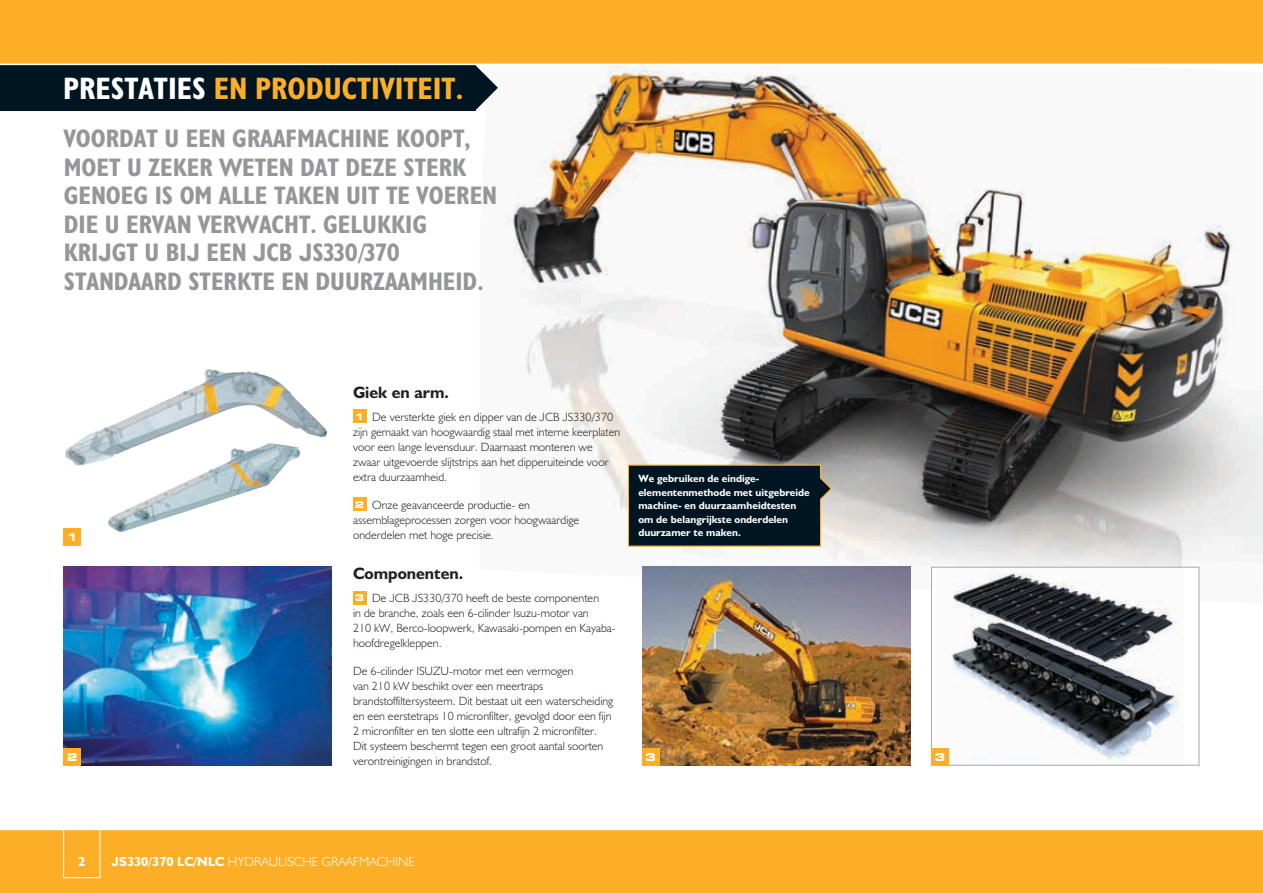
<style>
.page{position:relative;width:1263px;height:893px;background:#fff}
.page>*{position:absolute;margin:0;border:0;box-sizing:border-box;transform-origin:0 0}
.t1{font:31.2px "JCB Bold Condensed";color:#fcaf26}
.t2{font:25.5px/28.5px "JCB Bold Condensed";color:#949698}
.t3{font:16.5px "JCB Bold";color:#231f20}
.t4{font:13.2px "JCB Light";color:#fff}
.t5{font:13.2px "JCB Bold";color:#fff}
.t6{font:12px/15px "JCB Light";color:#231f20}
.t7{font:10.5px/13.5px "JCB Bold";color:#fff}
.t8{font:700 expanded 10.5px "Square 721 BT";color:#fff}
.s1{color:#fff}
.s2{font-family:"Square 721 BT";font-weight:700;font-stretch:expanded;font-size:9.15px;color:#fff}
.s3{font-family:"JCB Bold"}
</style>
<div class="page">
<img style="left:506px;top:65px;width:757px;height:539px">
<img style="left:64px;top:567px;width:268px;height:198px">
<svg style="left:475px;top:65px;width:23px;height:45px"></svg>
<div style="left:0;top:54px;width:475px;height:57px;background:#001522"></div>
<div style="left:931px;top:567px;width:268px;height:198px;background:#fff"></div>
<img style="left:945px;top:573px;width:234px;height:187px">
<div style="left:931px;top:567px;width:268px;height:198px;border:1px solid #a7a9ac"></div>
<div style="left:0;top:0;width:1263px;height:65px;background:#fcaf26"></div>
<div style="left:0;top:829px;width:1263px;height:64px;background:#fcaf26"></div>
<hr style="left:0;top:829px;width:1263px;height:1px;background:#fff">
<div style="left:353px;top:410px;width:13px;height:13px;background:#fcaf26"></div>
<div style="left:353px;top:498px;width:13px;height:13px;background:#fcaf26"></div>
<div style="left:353px;top:591px;width:13px;height:13px;background:#fcaf26"></div>
<svg style="left:206px;top:369px;width:119px;height:59px"></svg>
<img style="left:65px;top:370px;width:141px;height:96px">
<svg style="left:86px;top:428px;width:242px;height:53px"></svg>
<img style="left:108px;top:443px;width:164px;height:89px">
<div style="left:64px;top:529px;width:17px;height:17px;background:#fcaf26"></div>
<div style="left:64px;top:748px;width:17px;height:17px;background:#fcaf26"></div>
<div style="left:931px;top:748px;width:18px;height:17px;background:#fcaf26"></div>
<hr style="left:0;top:64px;width:1263px;height:1px;background:#fff">
<div style="left:63px;top:819px;width:37px;height:59px;border:1px solid #fff"></div>
<img style="left:642px;top:567px;width:268px;height:198px">
<div style="left:642px;top:748px;width:17px;height:17px;background:#fcaf26"></div>
<svg style="left:627px;top:464px;width:206px;height:83px;background:#16262e"></svg>
<h1 class="t1" style="left:63px;top:69px;width:401px"><span class="s1">PRESTATIES</span> EN PRODUCTIVITEIT.</h1>
<h2 class="t2" style="left:64px;top:124px;width:435px">VOORDAT U EEN GRAAFMACHINE KOOPT, MOET U ZEKER WETEN DAT DEZE STERK GENOEG IS OM ALLE TAKEN UIT TE VOEREN DIE U ERVAN VERWACHT. GELUKKIG KRIJGT U BIJ EEN JCB JS330/370<br>STANDAARD STERKTE EN DUURZAAMHEID.</h2>
<h3 class="t3" style="left:353px;top:382px;width:97px">Giek en arm.</h3>
<p class="t6" style="left:353px;top:409px;width:269px"><span class="s2">1</span> De versterkte giek en dipper van de JCB JS330/370 zijn gemaakt van hoogwaardig staal met interne keerplaten voor een lange levensduur. Daarnaast monteren we zwaar uitgevoerde slijtstrips aan het dipperuiteinde voor extra duurzaamheid.</p>
<p class="t6" style="left:353px;top:497px;width:228px"><span class="s2">2</span> Onze geavanceerde productie- en assemblageprocessen zorgen voor hoogwaardige onderdelen met hoge precisie.</p>
<h3 class="t3" style="left:353px;top:563px;width:112px">Componenten.</h3>
<p class="t6" style="left:353px;top:590px;width:264px"><span class="s2">3</span> De JCB JS330/370 heeft de beste componenten<br>in de branche, zoals een 6-cilinder Isuzu-motor van<br>210 kW, Berco-loopwerk, Kawasaki-pompen en Kayaba&shy;hoofdregelkleppen.</p>
<p class="t6" style="left:353px;top:663px;width:262px">De 6-cilinder ISUZU-motor met een vermogen<br>van 210 kW beschikt over een meertraps brandstoffiltersysteem. Dit bestaat uit een waterscheiding en een eerstetraps 10 micronfilter, gevolgd door een fijn 2 micronfilter en ten slotte een ultrafijn 2 micronfilter.<br>Dit systeem beschermt tegen een groot aantal soorten verontreinigingen in brandstof.</p>
<p class="t7" style="left:638px;top:472px;width:173px">We gebruiken de eindige&shy;elementenmethode met uitgebreide machine- en duurzaamheidtesten om de belangrijkste onderdelen duurzamer te maken.</p>
<p class="t8" style="left:67px;top:531px;width:12px">1</p>
<p class="t8" style="left:67px;top:751px;width:12px">2</p>
<p class="t8" style="left:935px;top:751px;width:12px">3</p>
<p class="t8" style="left:645px;top:751px;width:12px">3</p>
<p class="t5" style="left:78px;top:853px;width:9px">2</p>
<p class="t4" style="left:112px;top:853px;width:305px"><span class="s3">JS330/370 LC/NLC</span> HYDRAULISCHE GRAAFMACHINE</p>
</div>
